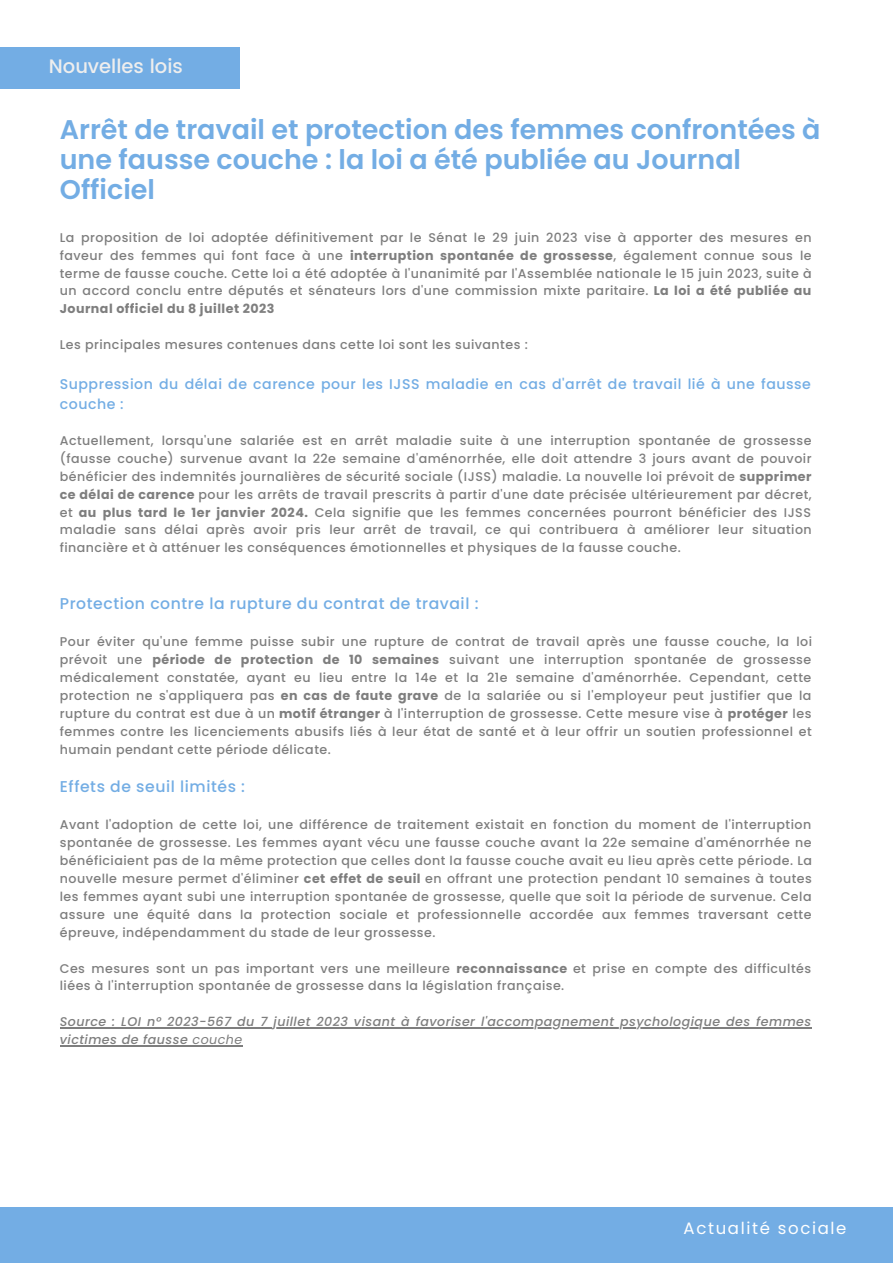
<style>
.page{position:relative;width:893px;height:1264px;background:#fff}
.page>*{position:absolute;margin:0;border:0;box-sizing:border-box;transform-origin:0 0}
.t1{font:600 27px/30.3px "Poppins";color:#73ade4}
.t2{font:500 19.5px "Poppins";color:#eee}
.t3{font:16.5px "Poppins";letter-spacing:.1em;color:#fff}
.t4{font:500 15.6px "Poppins";letter-spacing:.035em;color:#73ade4}
.t5{font:500 14.1px/20px "Poppins";letter-spacing:.035em;color:#73ade4}
.t6{font:500 12.6px/17.9px "Poppins";letter-spacing:.035em;color:#7e7e7e;text-align:justify}
.t7{font:italic 500 12.6px/17.9px "Poppins";letter-spacing:.035em;color:#7e7e7e}
.s1{font-weight:700}
.s2{font-weight:400}
</style>
<div class="page">
<hr style="left:60px;top:1027px;width:751px;height:1px;background:#7e7e7e">
<hr style="left:60px;top:1045px;width:128px;height:1px;background:#7e7e7e">
<hr style="left:188px;top:1045px;width:55px;height:1px;background:#7e7e7e">
<div style="left:0;top:1207px;width:892px;height:55px;background:#73ade4"></div>
<div style="left:0;top:48px;width:239px;height:41px;background:#73ade4"></div>
<p class="t2" style="left:49px;top:55px;width:136px">Nouvelles lois</p>
<p class="t1" style="left:60px;top:114px;width:762px">Arrêt de travail et protection des femmes confrontées à une fausse couche : la loi a été publiée au Journal<br>Officiel</p>
<p class="t6" style="left:60px;top:228px;width:753px">La proposition de loi adoptée définitivement par le Sénat le 29 juin 2023 vise à apporter des mesures en faveur des femmes qui font face à une <span class="s1">interruption spontanée de grossesse</span>, également connue sous le terme de fausse couche. Cette loi a été adoptée à l'unanimité par l'Assemblée nationale le 15 juin 2023, suite à un accord conclu entre députés et sénateurs lors d'une commission mixte paritaire. <span class="s1">La loi a été publiée au Journal officiel du 8 juillet 2023</span></p>
<p class="t6" style="left:60px;top:336px;width:469px">Les principales mesures contenues dans cette loi sont les suivantes :</p>
<p class="t5" style="left:60px;top:374px;width:752px">Suppression du délai de carence pour les IJSS maladie en cas d'arrêt de travail lié à une fausse couche :</p>
<p class="t6" style="left:60px;top:431px;width:753px">Actuellement, lorsqu'une salariée est en arrêt maladie suite à une interruption spontanée de grossesse (fausse couche) survenue avant la 22e semaine d'aménorrhée, elle doit attendre 3 jours avant de pouvoir bénéficier des indemnités journalières de sécurité sociale (IJSS) maladie. La nouvelle loi prévoit de <span class="s1">supprimer ce délai de carence</span> pour les arrêts de travail prescrits à partir d'une date précisée ultérieurement par décret, et <span class="s1">au plus tard le 1er janvier 2024.</span> Cela signifie que les femmes concernées pourront bénéficier des IJSS maladie sans délai après avoir pris leur arrêt de travail, ce qui contribuera à améliorer leur situation financière et à atténuer les conséquences émotionnelles et physiques de la fausse couche.</p>
<p class="t4" style="left:60px;top:593px;width:420px">Protection contre la rupture du contrat de travail :</p>
<p class="t6" style="left:60px;top:632px;width:753px">Pour éviter qu'une femme puisse subir une rupture de contrat de travail après une fausse couche, la loi prévoit une <span class="s1">période de protection de 10 semaines</span> suivant une interruption spontanée de grossesse médicalement constatée, ayant eu lieu entre la 14e et la 21e semaine d'aménorrhée. Cependant, cette protection ne s'appliquera pas <span class="s1">en cas de faute grave</span> de la salariée ou si l'employeur peut justifier que la rupture du contrat est due à un <span class="s1">motif étranger</span> à l'interruption de grossesse. Cette mesure vise à <span class="s1">protéger</span> les femmes contre les licenciements abusifs liés à leur état de santé et à leur offrir un soutien professionnel et humain pendant cette période délicate.</p>
<p class="t4" style="left:60px;top:776px;width:187px">Effets de seuil limités :</p>
<p class="t6" style="left:60px;top:816px;width:753px">Avant l'adoption de cette loi, une différence de traitement existait en fonction du moment de l'interruption spontanée de grossesse. Les femmes ayant vécu une fausse couche avant la 22e semaine d'aménorrhée ne bénéficiaient pas de la même protection que celles dont la fausse couche avait eu lieu après cette période. La nouvelle mesure permet d'éliminer <span class="s1">cet effet de seuil</span> en offrant une protection pendant 10 semaines à toutes les femmes ayant subi une interruption spontanée de grossesse, quelle que soit la période de survenue. Cela assure une équité dans la protection sociale et professionnelle accordée aux femmes traversant cette épreuve, indépendamment du stade de leur grossesse.</p>
<p class="t6" style="left:60px;top:959px;width:752px">Ces mesures sont un pas important vers une meilleure <span class="s1">reconnaissance</span> et prise en compte des difficultés liées à l'interruption spontanée de grossesse dans la législation française.</p>
<p class="t7" style="left:60px;top:1012px;width:753px">Source : LOI n° 2023-567 du 7 juillet 2023 visant à favoriser l'accompagnement psychologique des femmes victimes de fausse <span class="s2">couche</span></p>
<p class="t3" style="left:683px;top:1216px;width:164px">Actualité sociale</p>
</div>
